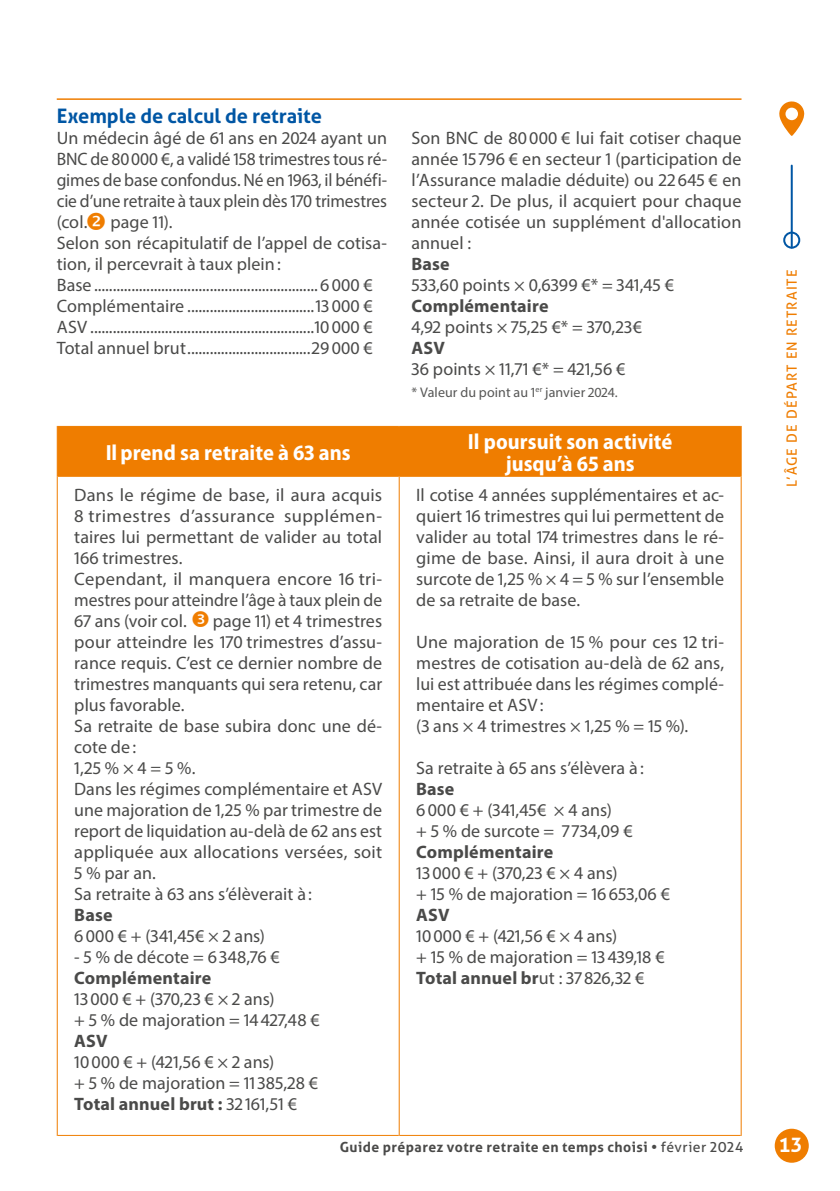
<style>
.page{position:relative;width:840px;height:1191px;background:#fff}
.page>*{position:absolute;margin:0;border:0;box-sizing:border-box;transform-origin:0 0}
.En-tête{font:700 semi-condensed 22px/22px "Myriad Pro";color:#fff;text-align:center}
.Titre_2_-_2_colonnes{font:700 20px "Aller";letter-spacing:-.005em;color:#0056a4}
.t1{font:700 20px "Aller";color:#fff}
.Texte_courant{font:18px/21px "Myriad Pro";letter-spacing:.005em;color:#4a4a49;text-align:justify}
.Texte_courant-2{font:700 18px "Myriad Pro";letter-spacing:.01em;color:#4a4a49}
.t2{font:700 14px "Aller";letter-spacing:.03em;color:#4a4a49}
.Note_de_bas_de_page{font:14px "Myriad Pro";letter-spacing:.005em;color:#575756}
.t3{font:14px "Aller";letter-spacing:.075em;color:#ef7d00}
.s1{font-weight:400}
</style>
<div class="page">
<div style="left:774px;top:1128px;width:34px;height:34px;background:#ef7d00;border-radius:50%"></div>
<hr style="left:790px;top:166px;width:2px;height:82px;background:#0056a4">
<div style="left:782px;top:232px;width:17px;height:17px;border:2px solid #0056a4;border-radius:50%"></div>
<svg style="left:779px;top:101px;width:25px;height:35px"></svg>
<hr style="left:57px;top:98px;width:684px;height:2px;background:#ef7d00">
<div style="left:58px;top:427px;width:682px;height:49px;background:#ef7d00"></div>
<hr style="left:58px;top:426px;width:340px;height:1px;background:#ef7d00">
<hr style="left:399px;top:426px;width:341px;height:1px;background:#ef7d00">
<hr style="left:57px;top:476px;width:1px;height:659px;background:#ef7d00">
<hr style="left:398px;top:476px;width:1px;height:659px;background:#ef7d00">
<hr style="left:740px;top:476px;width:1px;height:659px;background:#ef7d00">
<hr style="left:58px;top:1134px;width:340px;height:1px;background:#ef7d00">
<hr style="left:399px;top:1134px;width:341px;height:1px;background:#ef7d00">
<hr style="left:57px;top:426px;width:1px;height:50px;background:#ef7d00">
<hr style="left:398px;top:426px;width:1px;height:50px;background:#ef7d00">
<hr style="left:740px;top:426px;width:1px;height:50px;background:#ef7d00">
<hr style="left:58px;top:476px;width:340px;height:1px;background:#ef7d00">
<hr style="left:399px;top:476px;width:341px;height:1px;background:#ef7d00">
<p class="Titre_2_-_2_colonnes" style="left:57px;top:103px;width:267px">Exemple de calcul de retraite</p>
<p class="Texte_courant" style="left:57px;top:127px;width:332px">Un médecin âgé de 61 ans en 2024 ayant un BNC de 80000 €, a validé 158 trimestres tous ré&shy;gimes de base confondus. Né en 1963, il bénéfi&shy;cie d’une retraite à taux plein dès 170 trimestres (col.</p>
<p class="Texte_courant" style="left:110px;top:211px;width:63px">page 11).</p>
<p class="Texte_courant" style="left:57px;top:232px;width:331px">Selon son récapitulatif de l’appel de cotisa&shy;tion, il percevrait à taux plein:</p>
<p class="Texte_courant" style="left:57px;top:274px;width:317px">Base ............................................................6000 €</p>
<p class="Texte_courant" style="left:57px;top:295px;width:317px">Complémentaire ..................................13000 €</p>
<p class="Texte_courant" style="left:57px;top:316px;width:317px">ASV ............................................................10000 €</p>
<p class="Texte_courant" style="left:57px;top:337px;width:317px">Total annuel brut.................................29000 €</p>
<p class="Texte_courant" style="left:411px;top:127px;width:331px">Son BNC de 80000 € lui fait cotiser chaque année 15 796 € en secteur 1 (participation de l’Assurance maladie déduite) ou 22645 € en secteur 2. De plus, il acquiert pour chaque année cotisée un supplément d'allocation annuel :</p>
<p class="Texte_courant-2" style="left:411px;top:252px;width:40px">Base</p>
<p class="Texte_courant" style="left:411px;top:274px;width:264px">533,60 points × 0,6399 €* = 341,45 €</p>
<p class="Texte_courant-2" style="left:411px;top:294px;width:138px">Complémentaire</p>
<p class="Texte_courant" style="left:411px;top:316px;width:232px">4,92 points × 75,25 €* = 370,23€</p>
<p class="Texte_courant-2" style="left:411px;top:336px;width:35px">ASV</p>
<p class="Texte_courant" style="left:411px;top:358px;width:215px">36 points × 11,71 €* = 421,56 €</p>
<p class="Note_de_bas_de_page" style="left:411px;top:383px;width:207px">* Valeur du point au 1<sup>er</sup> janvier 2024.</p>
<p class="En-tête" style="left:106px;top:441px;width:246px">Il prend sa retraite à 63 ans</p>
<p class="En-tête" style="left:467px;top:430px;width:206px">Il poursuit son activité jusqu’à 65 ans</p>
<p class="Texte_courant" style="left:74px;top:484px;width:309px">Dans le régime de base, il aura acquis 8 trimestres d’assurance supplémen&shy;taires lui permettant de valider au total 166 trimestres.</p>
<p class="Texte_courant" style="left:74px;top:568px;width:309px">Cependant, il manquera encore 16 tri&shy;mestres pour atteindre l’âge à taux plein de 67 ans (voir col.</p>
<p class="Texte_courant" style="left:416px;top:484px;width:309px">Il cotise 4 années supplémentaires et ac&shy;quiert 16 trimestres qui lui permettent de valider au total 174 trimestres dans le ré&shy;gime de base. Ainsi, il aura droit à une surcote de 1,25 % × 4 = 5 % sur l’ensemble de sa retraite de base.</p>
<p class="Texte_courant" style="left:416px;top:631px;width:309px">Une majoration de 15 % pour ces 12 tri&shy;mestres de cotisation au-delà de 62 ans, lui est attribuée dans les régimes complé&shy;mentaire et ASV:</p>
<p class="Texte_courant" style="left:416px;top:715px;width:273px">(3 ans × 4 trimestres × 1,25 % = 15 %).</p>
<p class="Texte_courant" style="left:416px;top:757px;width:229px">Sa retraite à 65 ans s’élèvera à :</p>
<p class="Texte_courant-2" style="left:416px;top:777px;width:40px">Base</p>
<p class="Texte_courant" style="left:416px;top:799px;width:197px">6000 € + (341,45€ × 4 ans)</p>
<p class="Texte_courant" style="left:416px;top:820px;width:218px">+ 5 % de surcote = 7 734,09 €</p>
<p class="Texte_courant-2" style="left:416px;top:840px;width:138px">Complémentaire</p>
<p class="Texte_courant" style="left:416px;top:862px;width:203px">13000 € + (370,23 € × 4 ans)</p>
<p class="Texte_courant" style="left:416px;top:883px;width:255px">+ 15 % de majoration = 16653,06 €</p>
<p class="Texte_courant-2" style="left:416px;top:903px;width:35px">ASV</p>
<p class="Texte_courant" style="left:416px;top:925px;width:202px">10000 € + (421,56 € × 4 ans)</p>
<p class="Texte_courant" style="left:416px;top:946px;width:250px">+ 15 % de majoration = 13 439,18 €</p>
<p class="Texte_courant-2" style="left:416px;top:966px;width:229px">Total annuel br<span class="s1">ut : 37826,32 €</span></p>
<p class="Texte_courant" style="left:74px;top:610px;width:309px;text-indent:138px">page 11) et 4 trimestres pour atteindre les 170 trimestres d’assu&shy;rance requis. C’est ce dernier nombre de trimestres manquants qui sera retenu, car plus favorable.</p>
<p class="Texte_courant" style="left:74px;top:715px;width:309px">Sa retraite de base subira donc une dé&shy;cote de:</p>
<p class="Texte_courant" style="left:74px;top:757px;width:123px">1,25 % × 4 = 5 %.</p>
<p class="Texte_courant" style="left:74px;top:778px;width:309px">Dans les régimes complémentaire et ASV une majoration de 1,25 % par trimestre de report de liquidation au-delà de 62 ans est appliquée aux allocations versées, soit 5 % par an.</p>
<p class="Texte_courant" style="left:74px;top:883px;width:239px">Sa retraite à 63 ans s’élèverait à :</p>
<p class="Texte_courant-2" style="left:74px;top:903px;width:40px">Base</p>
<p class="Texte_courant" style="left:74px;top:925px;width:192px">6000 € + (341,45€ × 2 ans)</p>
<p class="Texte_courant" style="left:74px;top:946px;width:207px">- 5 % de décote = 6348,76 €</p>
<p class="Texte_courant-2" style="left:74px;top:966px;width:138px">Complémentaire</p>
<p class="Texte_courant" style="left:74px;top:988px;width:202px">13000 € + (370,23 € × 2 ans)</p>
<p class="Texte_courant" style="left:74px;top:1009px;width:247px">+ 5 % de majoration = 14 427,48 €</p>
<p class="Texte_courant-2" style="left:74px;top:1029px;width:35px">ASV</p>
<p class="Texte_courant" style="left:74px;top:1051px;width:201px">10000 € + (421,56 € × 2 ans)</p>
<p class="Texte_courant" style="left:74px;top:1072px;width:245px">+ 5 % de majoration = 11 385,28 €</p>
<p class="Texte_courant-2" style="left:74px;top:1092px;width:224px">Total annuel brut : <span class="s1">32 161,51 €</span></p>
<p class="t2" style="left:339px;top:1138px;width:405px">Guide préparez votre retraite en temps choisi • <span class="s1">février 2024</span></p>
<p class="t3" style="left:783px;top:487px;width:219px;rotate:-90deg">L’ÂGE DE DÉPART EN RETRAITE</p>
<p class="t1" style="left:779px;top:1132px;width:24px">13</p>
</div>
